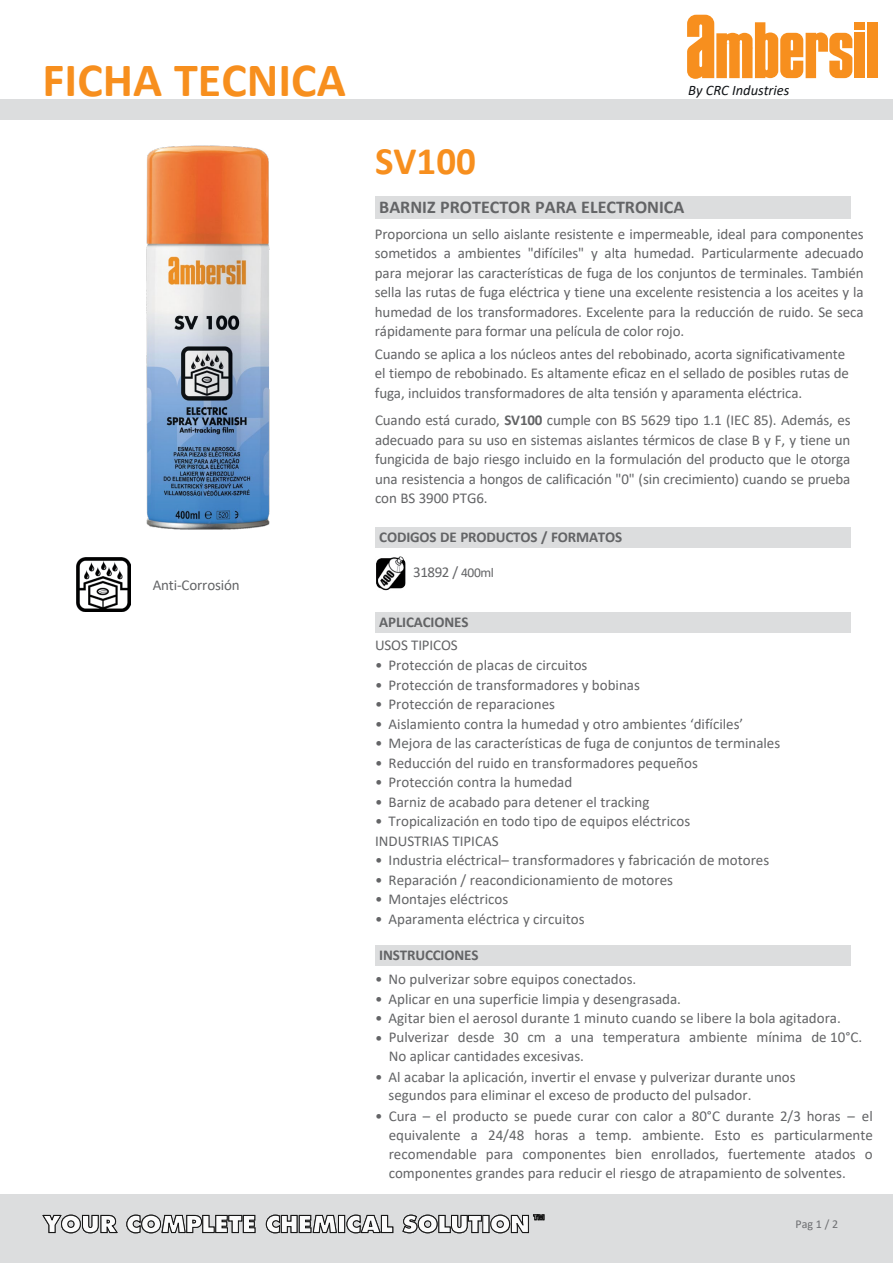
<style>
.page{position:relative;width:893px;height:1263px;background:#fff}
.page>*{position:absolute;margin:0;border:0;box-sizing:border-box;transform-origin:0 0}
.t1{font:700 48px "Calibri";color:#f78f1e}
.t2{font:700 39px "Calibri";color:#f78f1e}
.t3{font:700 18px "Calibri";color:#636466}
.t4{font:15px/19.5px "Calibri";color:#636466}
.t5{font:700 15px "Calibri";letter-spacing:-.01em;color:#636466}
.t6{font:italic 14.55px "Calibri";color:#111417}
.t7{font:12px "Calibri";color:#6d6e71}
.s1{font-weight:700}
.s2{font-size:13.5px}
</style>
<div class="page">
<div style="left:375px;top:196px;width:475px;height:23px;background:#dcddde"></div>
<div style="left:375px;top:612px;width:475px;height:21px;background:#dcddde"></div>
<img style="left:146px;top:146px;width:124px;height:384px">
<div style="left:0;top:1195px;width:893px;height:68px;background:#dcddde"></div>
<svg style="left:42px;top:1214px;width:76px;height:19px"></svg>
<svg style="left:126px;top:1214px;width:419px;height:19px"></svg>
<div style="left:375px;top:945px;width:475px;height:20px;background:#dcddde"></div>
<div style="left:375px;top:527px;width:475px;height:21px;background:#dcddde"></div>
<img style="left:77px;top:558px;width:54px;height:54px">
<div style="left:0;top:99px;width:893px;height:20px;background:#dcddde"></div>
<img style="left:376px;top:557px;width:30px;height:34px">
<div style="left:868px;top:22px;width:10px;height:56px;background:#f78f1e"></div>
<div style="left:855px;top:22px;width:10px;height:8px;background:#f78f1e"></div>
<div style="left:855px;top:33px;width:10px;height:45px;background:#f78f1e"></div>
<svg style="left:687px;top:15px;width:165px;height:64px"></svg>
<h1 class="t1" style="left:43px;top:46px;width:305px">FICHA TECNICA</h1>
<p class="t4" style="left:153px;top:575px;width:89px">Anti-Corrosión</p>
<h2 class="t2" style="left:375px;top:134px;width:102px">SV100</h2>
<p class="t6" style="left:688px;top:80px;width:103px">By CRC Industries</p>
<p class="t3" style="left:379px;top:195px;width:306px">BARNIZ PROTECTOR PARA ELECTRONICA</p>
<p class="t4" style="left:375px;top:224px;width:490px;text-align:justify">Proporciona un sello aislante resistente e impermeable, ideal para componentes sometidos a ambientes "difíciles" y alta humedad. Particularmente adecuado para mejorar las características de fuga de los conjuntos de terminales. También sella las rutas de fuga eléctrica y tiene una excelente resistencia a los aceites y la humedad de los transformadores. Excelente para la reducción de ruido. Se seca rápidamente para formar una película de color rojo.</p>
<p class="t4" style="left:375px;top:344px;width:476px">Cuando se aplica a los núcleos antes del rebobinado, acorta significativamente el tiempo de rebobinado. Es altamente eficaz en el sellado de posibles rutas de fuga, incluidos transformadores de alta tensión y aparamenta eléctrica.</p>
<p class="t4" style="left:375px;top:410px;width:477px;text-align:justify">Cuando está curado, <span class="s1">SV100</span> cumple con BS 5629 tipo 1.1 (IEC 85). Además, es adecuado para su uso en sistemas aislantes térmicos de clase B y F, y tiene un fungicida de bajo riesgo incluido en la formulación del producto que le otorga una resistencia a hongos de calificación "0" (sin crecimiento) cuando se prueba con BS 3900 PTG6.</p>
<p class="t5" style="left:379px;top:527px;width:245px">CODIGOS DE PRODUCTOS / FORMATOS</p>
<p class="t4" style="left:413px;top:562px;width:82px">31892 / <span class="s2">400ml</span></p>
<p class="t5" style="left:379px;top:612px;width:91px">APLICACIONES</p>
<p class="t4" style="left:375px;top:635px;width:84px">USOS TIPICOS</p>
<p class="t4" style="left:375px;top:655px;width:214px">• Protección de placas de circuitos</p>
<p class="t4" style="left:375px;top:674px;width:266px">• Protección de transformadores y bobinas</p>
<p class="t4" style="left:375px;top:694px;width:181px">• Protección de reparaciones</p>
<p class="t4" style="left:375px;top:713px;width:370px">• Aislamiento contra la humedad y otro ambientes ‘difíciles’</p>
<p class="t4" style="left:375px;top:733px;width:407px">• Mejora de las características de fuga de conjuntos de terminales</p>
<p class="t4" style="left:375px;top:752px;width:324px">• Reducción del ruido en transformadores pequeños</p>
<p class="t4" style="left:375px;top:772px;width:199px">• Protección contra la humedad</p>
<p class="t4" style="left:375px;top:791px;width:276px">• Barniz de acabado para detener el tracking</p>
<p class="t4" style="left:375px;top:811px;width:317px">• Tropicalización en todo tipo de equipos eléctricos<br>INDUSTRIAS TIPICAS</p>
<p class="t4" style="left:375px;top:850px;width:396px">• Industria eléctrical– transformadores y fabricación de motores</p>
<p class="t4" style="left:375px;top:869px;width:300px">• Reparación / reacondicionamiento de motores</p>
<p class="t4" style="left:375px;top:889px;width:135px">• Montajes eléctricos</p>
<p class="t4" style="left:375px;top:908px;width:211px">• Aparamenta eléctrica y circuitos</p>
<p class="t5" style="left:379px;top:944px;width:101px">INSTRUCCIONES</p>
<p class="t4" style="left:375px;top:969px;width:263px">• No pulverizar sobre equipos conectados.</p>
<p class="t4" style="left:375px;top:988px;width:307px">• Aplicar en una superficie limpia y desengrasada.</p>
<p class="t4" style="left:375px;top:1008px;width:467px">• Agitar bien el aerosol durante 1 minuto cuando se libere la bola agitadora.</p>
<p class="t4" style="left:389px;top:1028px;width:475px;line-height:18.6px;text-indent:-14px">• Pulverizar desde 30 cm a una temperatura ambiente mínima de 10°C.<br>No aplicar cantidades excesivas.</p>
<p class="t4" style="left:389px;top:1067px;width:409px;line-height:18.6px;text-indent:-13px">• Al acabar la aplicación, invertir el envase y pulverizar durante unos segundos para eliminar el exceso de producto del pulsador.</p>
<p class="t4" style="left:389px;top:1106px;width:486px;text-align:justify;text-indent:-14px">• Cura – el producto se puede curar con calor a 80°C durante 2/3 horas – el equivalente a 24/48 horas a temp. ambiente. Esto es particularmente recomendable para componentes bien enrollados, fuertemente atados o componentes grandes para reducir el riesgo de atrapamiento de solventes.</p>
<p class="t7" style="left:795px;top:1215px;width:44px">Pag 1 / 2</p>
</div>
